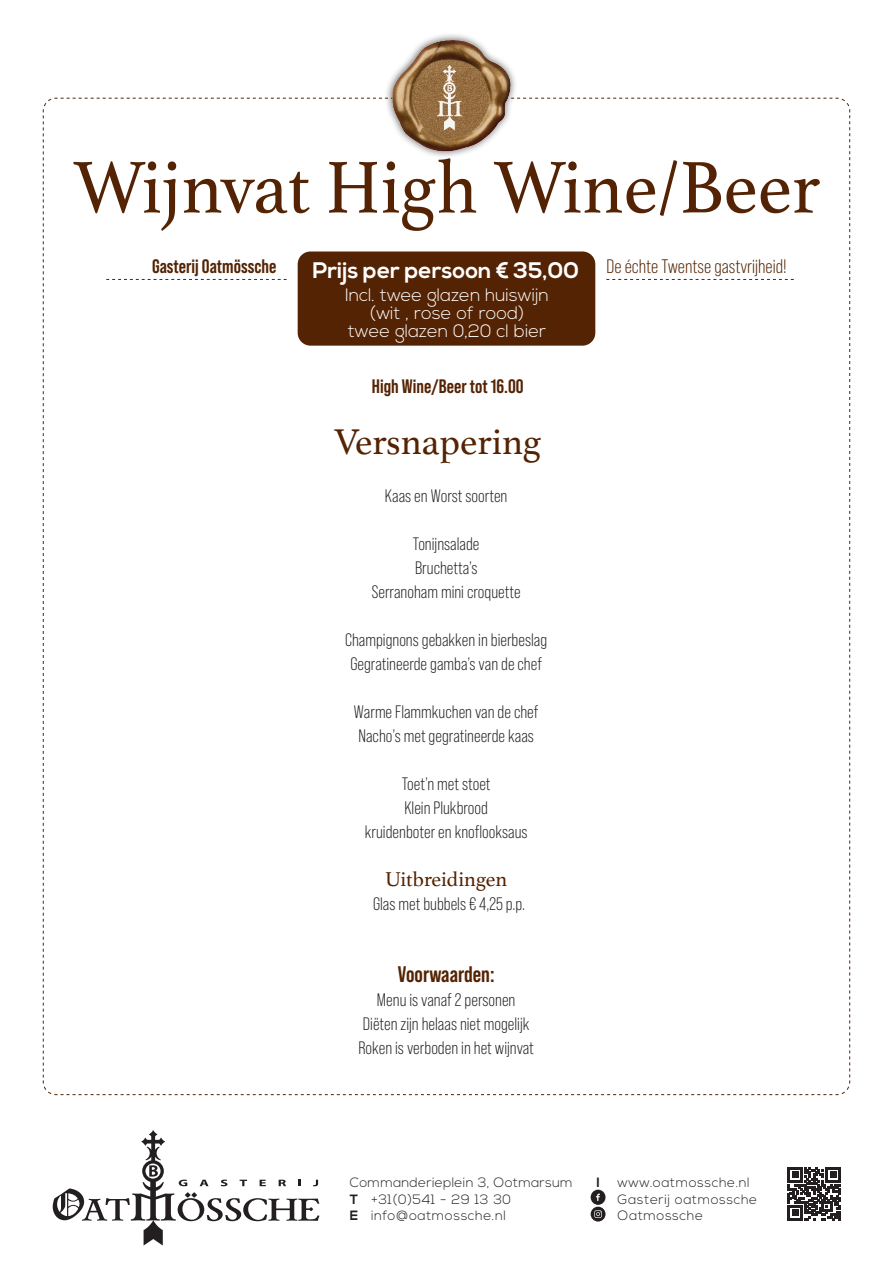
<style>
.page{position:relative;width:893px;height:1263px;background:#fff}
.page>*{position:absolute;margin:0;border:0;box-sizing:border-box;transform-origin:0 0}
.t1{font:77.25px "Athelas";color:#542303;scale:.95 1}
.t2{font:37.5px "Athelas";color:#542303}
.t3{font:700 22.5px "Nexa";color:#fff}
.t4{font:700 22.5px "Bebas Neue Pro";color:#542303}
.t5{font:21px "Athelas";color:#542303}
.t6{font:700 19.5px "Bebas Neue Pro";color:#542303}
.t7{font:19.5px "Bebas Neue Pro";color:#542303}
.t8{font:18px "Bebas Neue Pro";color:#231f20}
.t9{font:300 18px/18px "Nexa";color:#fff;text-align:center}
.t10{font:300 13.5px/16.5px "Nexa";letter-spacing:.04em;color:#231f20}
.t11{font:300 13.5px "Nexa";letter-spacing:.02em;color:#231f20}
.t12{font:700 13.5px "Nexa";color:#231f20}
.s1{font-weight:700}
</style>
<div class="page">
<div style="left:298px;top:251px;width:297px;height:95px;background:#542303;border-radius:13px"></div>
<svg style="left:53px;top:1130px;width:267px;height:115px"></svg>
<svg style="left:591px;top:1190px;width:14px;height:31px"></svg>
<svg style="left:788px;top:1167px;width:52px;height:53px"></svg>
<svg style="left:106px;top:279px;width:181px;height:1px"></svg>
<svg style="left:606px;top:279px;width:188px;height:1px"></svg>
<img style="left:342px;top:34px;width:220px;height:123px">
<p class="t1" style="left:73px;top:126px;width:788px">Wijnvat High Wine/Beer</p>
<p class="t3" style="left:313px;top:257px;width:268px">Prijs per persoon € 35,00</p>
<p class="t9" style="left:345px;top:287px;width:205px">Incl. twee glazen huiswijn</p>
<p class="t9" style="left:348px;top:305px;width:200px">(wit , rose of rood) twee glazen 0,20 cl bier</p>
<p class="t6" style="left:152px;top:255px;width:126px">Gasterij Oatmössche</p>
<p class="t7" style="left:606px;top:256px;width:182px">De échte Twentse gastvrijheid!</p>
<p class="t6" style="left:372px;top:375px;width:153px">High Wine/Beer tot 16.00</p>
<p class="t2" style="left:334px;top:412px;width:209px">Versnapering</p>
<p class="t8" style="left:385px;top:486px;width:124px">Kaas en Worst soorten</p>
<p class="t8" style="left:413px;top:534px;width:68px">Tonijnsalade</p>
<p class="t8" style="left:415px;top:558px;width:64px">Bruchetta’s</p>
<p class="t8" style="left:372px;top:582px;width:150px">Serranoham mini croquette</p>
<p class="t8" style="left:345px;top:630px;width:203px">Champignons gebakken in bierbeslag</p>
<p class="t8" style="left:350px;top:654px;width:193px">Gegratineerde gamba’s van de chef</p>
<p class="t8" style="left:354px;top:702px;width:186px">Warme Flammkuchen van de chef</p>
<p class="t8" style="left:358px;top:726px;width:177px">Nacho’s met gegratineerde kaas</p>
<p class="t8" style="left:402px;top:774px;width:90px">Toet’n met stoet</p>
<p class="t8" style="left:404px;top:798px;width:85px">Klein Plukbrood</p>
<p class="t8" style="left:365px;top:822px;width:164px">kruidenboter en knoflooksaus</p>
<p class="t5" style="left:385px;top:862px;width:124px">Uitbreidingen</p>
<p class="t8" style="left:373px;top:894px;width:154px">Glas met bubbels € 4,25 p.p.</p>
<p class="t4" style="left:398px;top:961px;width:98px">Voorwaarden:</p>
<p class="t8" style="left:377px;top:990px;width:140px">Menu is vanaf 2 personen</p>
<p class="t8" style="left:363px;top:1014px;width:168px">Diëten zijn helaas niet mogelijk</p>
<p class="t8" style="left:358px;top:1038px;width:177px">Roken is verboden in het wijnvat</p>
<p class="t11" style="left:350px;top:1175px;width:224px">Commanderieplein 3, Ootmarsum</p>
<p class="t10" style="left:350px;top:1191px;width:163px"><span class="s1">T</span> +31(0)541 - 29 13 30<br><span class="s1">E</span> info@oatmossche.nl</p>
<p class="t12" style="left:596px;top:1175px;width:5px">I</p>
<p class="t10" style="left:618px;top:1175px;width:134px">www.oatmossche.nl</p>
<p class="t10" style="left:618px;top:1191px;width:141px">Gasterij oatmossche<br>Oatmossche</p>
</div>
